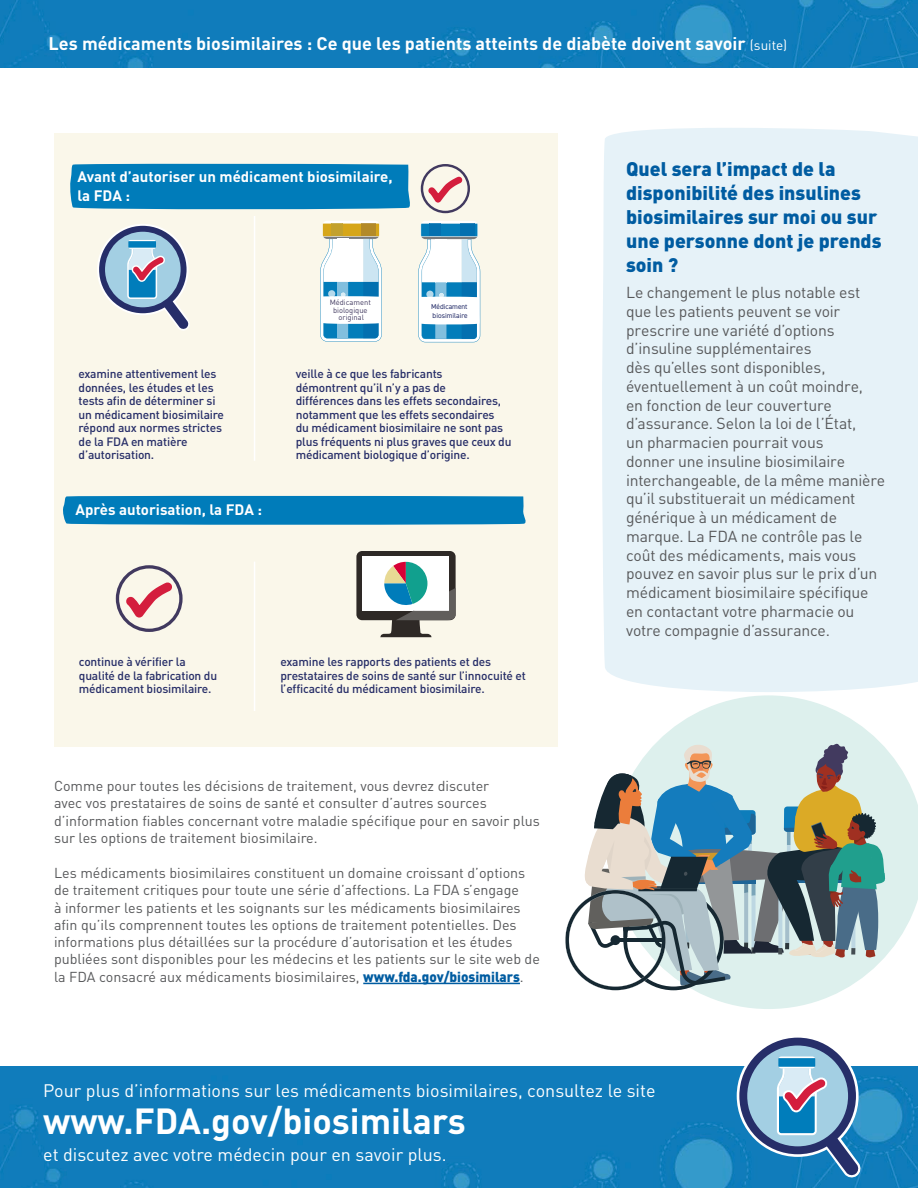
<style>
.page{position:relative;width:918px;height:1188px;background:#fff}
.page>*{position:absolute;margin:0;border:0;box-sizing:border-box;transform-origin:0 0}
.t1{font:700 35.85px "DINOT";color:#fff}
.t2{font:900 19.5px/24px "DIN Pro";color:#005ca1}
.t3{font:18px "DIN Pro";color:#fff}
.t4{font:700 18px "DINOT";color:#fff}
.t5{font:15.75px/18.8px "DIN Pro";letter-spacing:-.01em;color:#57585a}
.t6{font:700 15px/19.2px "DINOT";color:#fff}
.t7{font:14.25px/17.2px "DIN Pro";color:#57585a}
.t8{font:500 12px/13.5px "DIN Pro";letter-spacing:-.015em;color:#272e68}
.s1{font-family:"DIN Pro";font-weight:400;font-size:13.5px}
.s2{font-weight:900;color:#005ca1}
</style>
<div class="page">
<img style="left:0;top:1066px;width:918px;height:122px">
<div style="left:54px;top:133px;width:504px;height:614px;background:#faf7ea"></div>
<div style="left:70px;top:163px;width:340px;height:47px;background:#007cba"></div>
<div style="left:63px;top:496px;width:463px;height:29px;background:#007cba"></div>
<img style="left:0;top:0;width:918px;height:68px">
<div style="left:602px;top:128px;width:316px;height:564px;background:#e6f2f8"></div>
<svg style="left:612px;top:695px;width:306px;height:314px;fill:#e2f2ef"></svg>
<svg style="left:565px;top:741px;width:320px;height:249px;background:#a4b3b3"></svg>
<svg style="left:320px;top:221px;width:62px;height:121px;background:#c0d5d6"></svg>
<svg style="left:418px;top:221px;width:62px;height:121px;background:#add2e4"></svg>
<div style="left:421px;top:164px;width:49px;height:49px;border:2px solid #41395f;border-radius:50%"></div>
<svg style="left:428px;top:176px;width:35px;height:27px"></svg>
<div style="left:116px;top:565px;width:67px;height:67px;border:3px solid #41395f;border-radius:50%"></div>
<svg style="left:126px;top:582px;width:47px;height:36px"></svg>
<div style="left:356px;top:551px;width:100px;height:69px;background:#2e2926;border-radius:6px"></div>
<div style="left:363px;top:556px;width:86px;height:55px;background:#fff"></div>
<svg style="left:380px;top:562px;width:76px;height:75px"></svg>
<svg style="left:737px;top:1037px;width:125px;height:142px;background:#719ec2"></svg>
<svg style="left:97px;top:224px;width:93px;height:107px"></svg>
<hr style="left:363px;top:983px;width:157px;height:1px;background:#005ca1">
<hr style="left:254px;top:216px;width:1px;height:245px;background:#fff">
<hr style="left:254px;top:562px;width:1px;height:149px;background:#fff">
<p class="t4" style="left:49px;top:32px;width:740px">Les médicaments biosimilaires : Ce que les patients atteints de diabète doivent savoir <span class="s1">(suite)</span></p>
<h2 class="t6" style="left:77px;top:166px;width:317px">Avant d’autoriser un médicament biosimilaire, la FDA :</h2>
<p class="t8" style="left:79px;top:366px;width:147px">examine attentivement les données, les études et les tests afin de déterminer si un médicament biosimilaire répond aux normes strictes de la FDA en matière d’autorisation.</p>
<p class="t8" style="left:296px;top:366px;width:217px">veille à ce que les fabricants<br>démontrent qu’il n’y a pas de<br>différences dans les effets secondaires, notamment que les effets secondaires<br>du médicament biosimilaire ne sont pas plus fréquents ni plus graves que ceux du médicament biologique d’origine.</p>
<h2 class="t6" style="left:76px;top:499px;width:188px">Après autorisation, la FDA :</h2>
<p class="t8" style="left:79px;top:654px;width:140px">continue à vérifier la qualité de la fabrication du médicament biosimilaire.</p>
<p class="t8" style="left:280px;top:654px;width:247px">examine les rapports des patients et des prestataires de soins de santé sur l’innocuité et l’efficacité du médicament biosimilaire.</p>
<p class="t7" style="left:54px;top:776px;width:487px">Comme pour toutes les décisions de traitement, vous devrez discuter<br>avec vos prestataires de soins de santé et consulter d’autres sources d’information fiables concernant votre maladie spécifique pour en savoir plus sur les options de traitement biosimilaire.</p>
<p class="t7" style="left:54px;top:863px;width:487px">Les médicaments biosimilaires constituent un domaine croissant d’options de traitement critiques pour toute une série d’affections. La FDA s’engage<br>à informer les patients et les soignants sur les médicaments biosimilaires afin qu’ils comprennent toutes les options de traitement potentielles. Des informations plus détaillées sur la procédure d’autorisation et les études publiées sont disponibles pour les médecins et les patients sur le site web de la FDA consacré aux médicaments biosimilaires, <span class="s2">www.fda.gov/biosimilars</span>.</p>
<h2 class="t2" style="left:626px;top:154px;width:257px">Quel sera l’impact de la disponibilité des insulines biosimilaires sur moi ou sur une personne dont je prends soin ?</h2>
<p class="t5" style="left:626px;top:282px;width:261px">Le changement le plus notable est que les patients peuvent se voir prescrire une variété d’options d’insuline supplémentaires<br>dès qu’elles sont disponibles, éventuellement à un coût moindre,<br>en fonction de leur couverture d’assurance. Selon la loi de l’État,<br>un pharmacien pourrait vous<br>donner une insuline biosimilaire interchangeable, de la même manière qu’il substituerait un médicament générique à un médicament de marque. La FDA ne contrôle pas le coût des médicaments, mais vous pouvez en savoir plus sur le prix d’un médicament biosimilaire spécifique en contactant votre pharmacie ou votre compagnie d’assurance.</p>
<p class="t3" style="left:43px;top:1077px;width:614px">Pour plus d’informations sur les médicaments biosimilaires, consultez le site</p>
<p class="t1" style="left:43px;top:1098px;width:424px">www.FDA.gov/biosimilars</p>
<p class="t3" style="left:43px;top:1140px;width:405px">et discutez avec votre médecin pour en savoir plus.</p>
</div>
